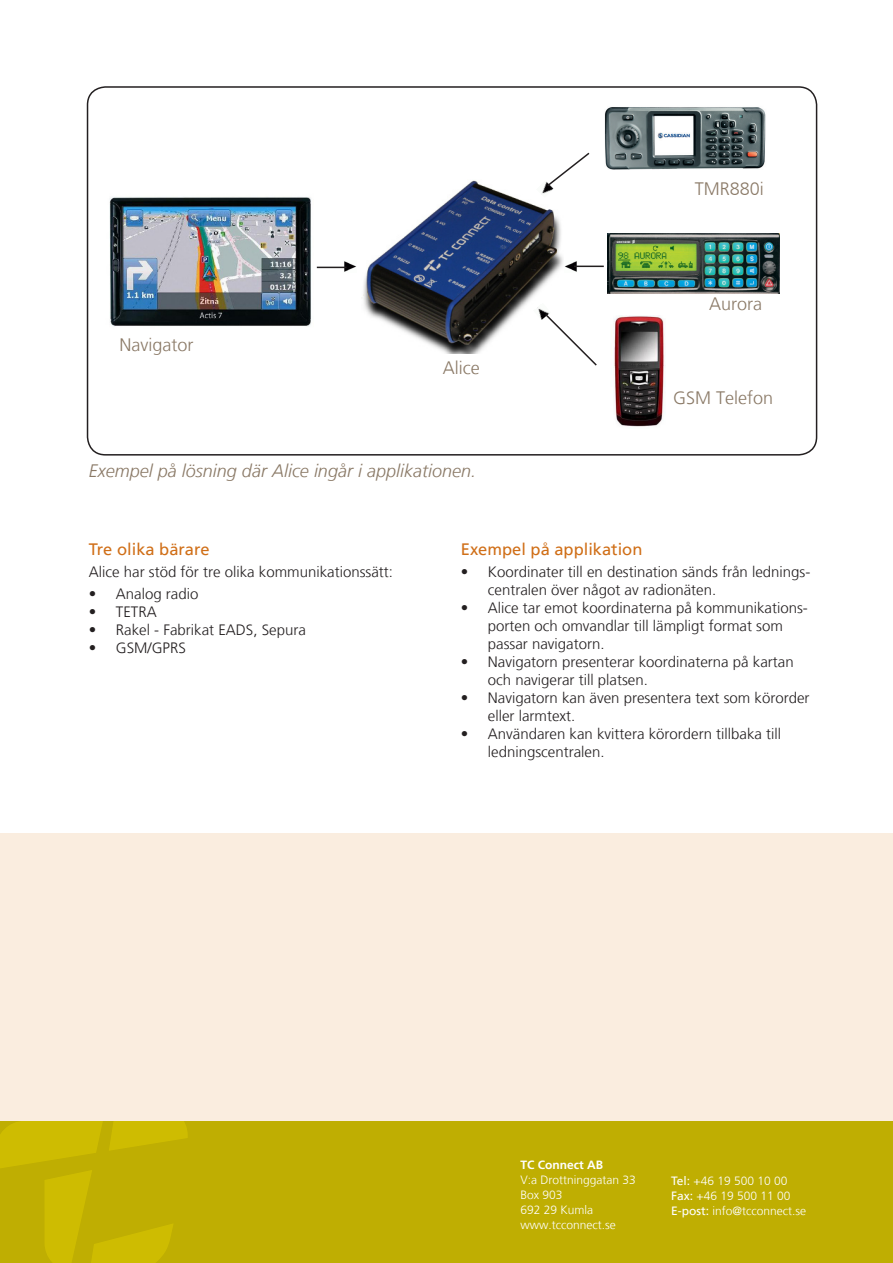
<style>
.page{position:relative;width:893px;height:1263px;background:#fff}
.page>*{position:absolute;margin:0;border:0;box-sizing:border-box;transform-origin:0 0}
.Bildtexter{font:italic 300 18px "Frutiger";color:#8a7966}
.Bildtexter-2{font:300 18px "Frutiger";color:#8a7966}
.Mellanrubrik{font:16.5px "Frutiger";color:#d06f18}
.Brödtext_A{font:300 15px/18px "Frutiger";color:#231f20}
.Mellanrubrik-2{font:300 15px "Frutiger";color:#231f20}
.t1{font:300 12px "Frutiger";color:#fff}
.t2{font:700 12px "Frutiger";color:#fff}
.s1{font-weight:400}
</style>
<div class="page">
<div style="left:0;top:1121px;width:893px;height:142px;background:#bfae02"></div>
<svg style="left:0;top:1121px;width:188px;height:142px"></svg>
<div style="left:0;top:833px;width:893px;height:287px;background:#faeddf"></div>
<img style="left:611px;top:316px;width:54px;height:111px">
<div style="left:87px;top:86px;width:730px;height:370px;border:2px solid #231f20;border-radius:18px"></div>
<img style="left:363px;top:180px;width:200px;height:174px">
<img style="left:109px;top:197px;width:213px;height:130px">
<img style="left:608px;top:234px;width:171px;height:59px">
<svg style="left:344px;top:261px;width:12px;height:11px"></svg>
<img style="left:533px;top:302px;width:18px;height:18px">
<svg style="left:564px;top:261px;width:13px;height:11px"></svg>
<img style="left:604px;top:107px;width:162px;height:63px">
<img style="left:536px;top:180px;width:18px;height:18px">
<svg style="left:543px;top:312px;width:54px;height:54px"></svg>
<hr style="left:574px;top:266px;width:30px;height:1px;background:#231f20">
<hr style="left:317px;top:267px;width:30px;height:1px;background:#231f20">
<svg style="left:546px;top:152px;width:44px;height:36px"></svg>
<p class="Bildtexter-2" style="left:695px;top:178px;width:71px">TMR880i</p>
<p class="Bildtexter-2" style="left:120px;top:335px;width:75px">Navigator</p>
<p class="Bildtexter-2" style="left:443px;top:357px;width:38px">Alice</p>
<p class="Bildtexter" style="left:89px;top:460px;width:389px">Exempel på lösning där Alice ingår i applikationen.</p>
<p class="Bildtexter-2" style="left:709px;top:293px;width:55px">Aurora</p>
<p class="Bildtexter-2" style="left:673px;top:387px;width:102px">GSM Telefon</p>
<p class="Mellanrubrik" style="left:89px;top:539px;width:122px">Tre olika bärare</p>
<p class="Mellanrubrik-2" style="left:89px;top:563px;width:306px">Alice har stöd för tre olika kommunikationssätt:</p>
<p class="Brödtext_A" style="left:89px;top:585px;width:111px">• Analog radio</p>
<p class="Brödtext_A" style="left:89px;top:603px;width:69px">• TETRA</p>
<p class="Brödtext_A" style="left:89px;top:621px;width:219px">• Rakel - Fabrikat EADS, Sepura</p>
<p class="Brödtext_A" style="left:89px;top:639px;width:99px">• GSM/GPRS</p>
<p class="Mellanrubrik" style="left:461px;top:539px;width:183px">Exempel på applikation</p>
<p class="Brödtext_A" style="left:488px;top:563px;width:324px;text-indent:-27px">• Koordinater till en destination sänds från lednings&shy;centralen över något av radionäten.</p>
<p class="Brödtext_A" style="left:488px;top:599px;width:322px;text-indent:-27px">• Alice tar emot koordinaterna på kommunikations&shy;porten och omvandlar till lämpligt format som passar navigatorn.</p>
<p class="Brödtext_A" style="left:488px;top:653px;width:307px;text-indent:-27px">• Navigatorn presenterar koordinaterna på kartan och navigerar till platsen.</p>
<p class="Brödtext_A" style="left:488px;top:689px;width:323px;text-indent:-27px">• Navigatorn kan även presentera text som körorder eller larmtext.</p>
<p class="Brödtext_A" style="left:488px;top:725px;width:295px;text-indent:-27px">• Användaren kan kvittera körordern tillbaka till ledningscentralen.</p>
<p class="t2" style="left:520px;top:1158px;width:84px">TC Connect AB</p>
<p class="t1" style="left:520px;top:1173px;width:117px">V:a Drottninggatan 33</p>
<p class="t1" style="left:520px;top:1188px;width:44px">Box 903</p>
<p class="t1" style="left:520px;top:1203px;width:74px">692 29 Kumla</p>
<p class="t1" style="left:520px;top:1218px;width:97px">www.tcconnect.se</p>
<p class="t1" style="left:671px;top:1174px;width:118px"><span class="s1">Tel:</span> +46 19 500 10 00</p>
<p class="t1" style="left:671px;top:1189px;width:121px"><span class="s1">Fax:</span> +46 19 500 11 00</p>
<p class="t1" style="left:671px;top:1204px;width:136px"><span class="s1">E-post:</span> info@tcconnect.se</p>
</div>
